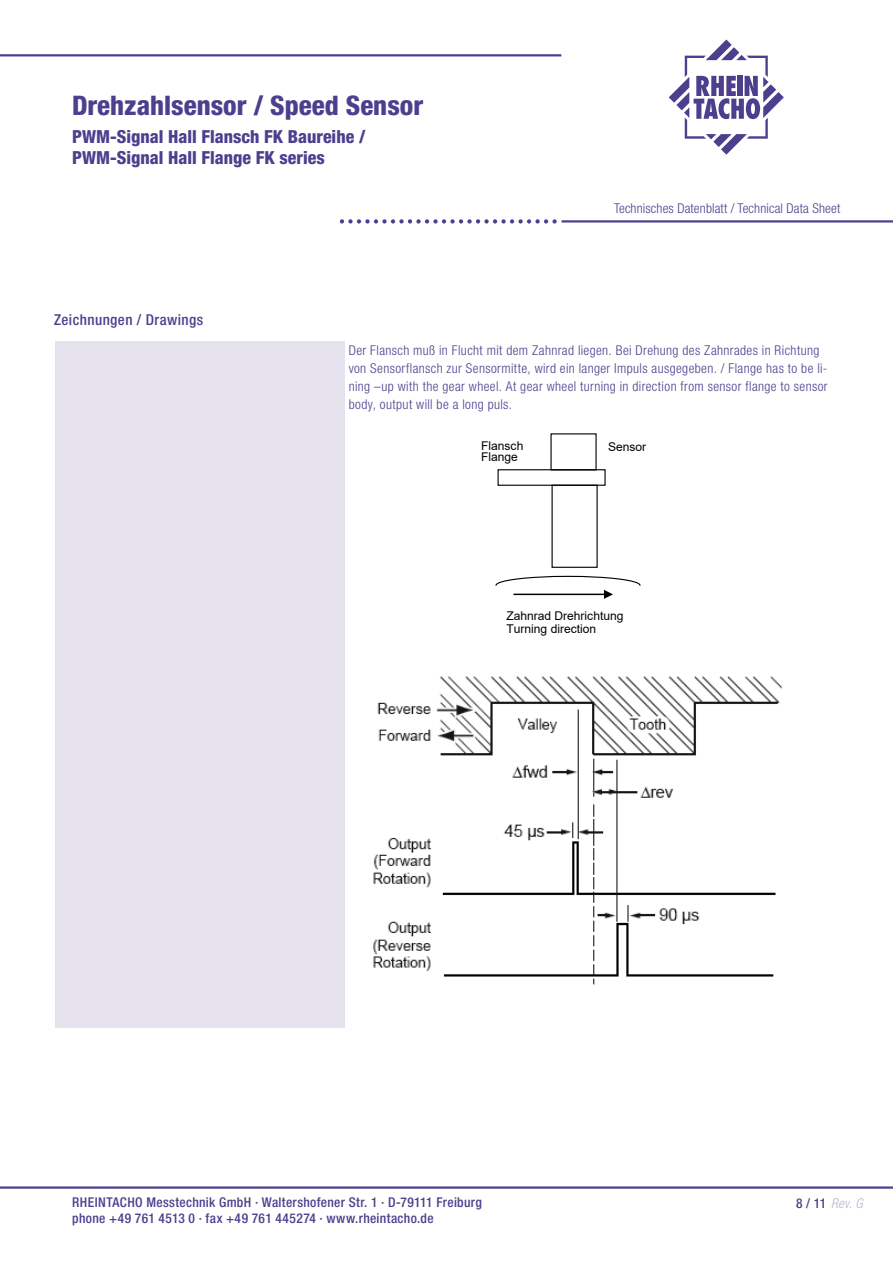
<style>
.page{position:relative;width:893px;height:1263px;background:#fff}
.page>*{position:absolute;margin:0;border:0;box-sizing:border-box;transform-origin:0 0}
.t1{font:800 condensed 27px "Helvetica Neue LT Std";color:#4e3f8e}
.t2{font:800 condensed 18px/21.6px "Helvetica Neue LT Std";color:#4e3f8e}
.t3{font:500 condensed 15px "Helvetica Neue LT Std";letter-spacing:.03em;color:#4e3f8e}
.t4{font:300 condensed 13.5px/18px "Helvetica Neue LT Std";letter-spacing:.03em;color:#4e3f8e}
.t5{font:500 condensed 13.5px/16.5px "Helvetica Neue LT Std";letter-spacing:.025em;color:#4e3f8e}
.t6{font:300 condensed 13.5px "Helvetica Neue LT Std";letter-spacing:.01em;color:#4e3f8e}
.t7{font:italic 300 condensed 13.5px "Helvetica Neue LT Std";color:#bab3d2}
.t8{font:12px/13.6px "Arial";letter-spacing:-.005em;color:#000001}
.s1{font-weight:500;font-style:normal;color:#4e3f8e}
</style>
<div class="page">
<hr style="left:0;top:1186px;width:893px;height:3px;background:#4e3f8e">
<svg style="left:669px;top:40px;width:115px;height:115px"></svg>
<hr style="left:561px;top:220px;width:332px;height:3px;background:#4e3f8e">
<svg style="left:340px;top:219px;width:217px;height:5px"></svg>
<hr style="left:0;top:54px;width:561px;height:2px;background:#4e3f8e">
<div style="left:55px;top:341px;width:289px;height:686px;background:#e5e2ee"></div>
<svg style="left:495px;top:575px;width:146px;height:24px"></svg>
<div style="left:497px;top:469px;width:109px;height:17px;border:1px solid #000001"></div>
<img style="left:373px;top:676px;width:410px;height:309px">
<h1 class="t1" style="left:72px;top:89px;width:353px">Drehzahlsensor / Speed Sensor</h1>
<h2 class="t2" style="left:72px;top:125px;width:295px">PWM-Signal Hall Flansch FK Baureihe /<br>PWM-Signal Hall Flange FK series</h2>
<p class="t3" style="left:54px;top:311px;width:150px">Zeichnungen / Drawings</p>
<p class="t6" style="left:614px;top:200px;width:228px">Technisches Datenblatt / Technical Data Sheet</p>
<p class="t4" style="left:349px;top:341px;width:480px">Der Flansch muß in Flucht mit dem Zahnrad liegen. Bei Drehung des Zahnrades in Richtung von Sensorflansch zur Sensormitte, wird ein langer Impuls ausgegeben. / Flange has to be li&shy;ning –up with the gear wheel. At gear wheel turning in direction from sensor flange to sensor body, output will be a long puls.</p>
<p class="t8" style="left:481px;top:439px;width:44px">Flansch</p>
<p class="t8" style="left:608px;top:440px;width:40px">Sensor</p>
<p class="t8" style="left:481px;top:450px;width:38px">Flange</p>
<p class="t8" style="left:507px;top:608px;width:118px">Zahnrad Drehrichtung<br>Turning direction</p>
<p class="t5" style="left:72px;top:1193px;width:411px">RHEINTACHO Messtechnik GmbH · Waltershofener Str. 1 · D-79111 Freiburg phone +49 761 4513 0 · fax +49 761 445274 · www.rheintacho.de</p>
<p class="t7" style="left:796px;top:1196px;width:68px"><span class="s1">8 / 11</span> Rev. G</p>
</div>
